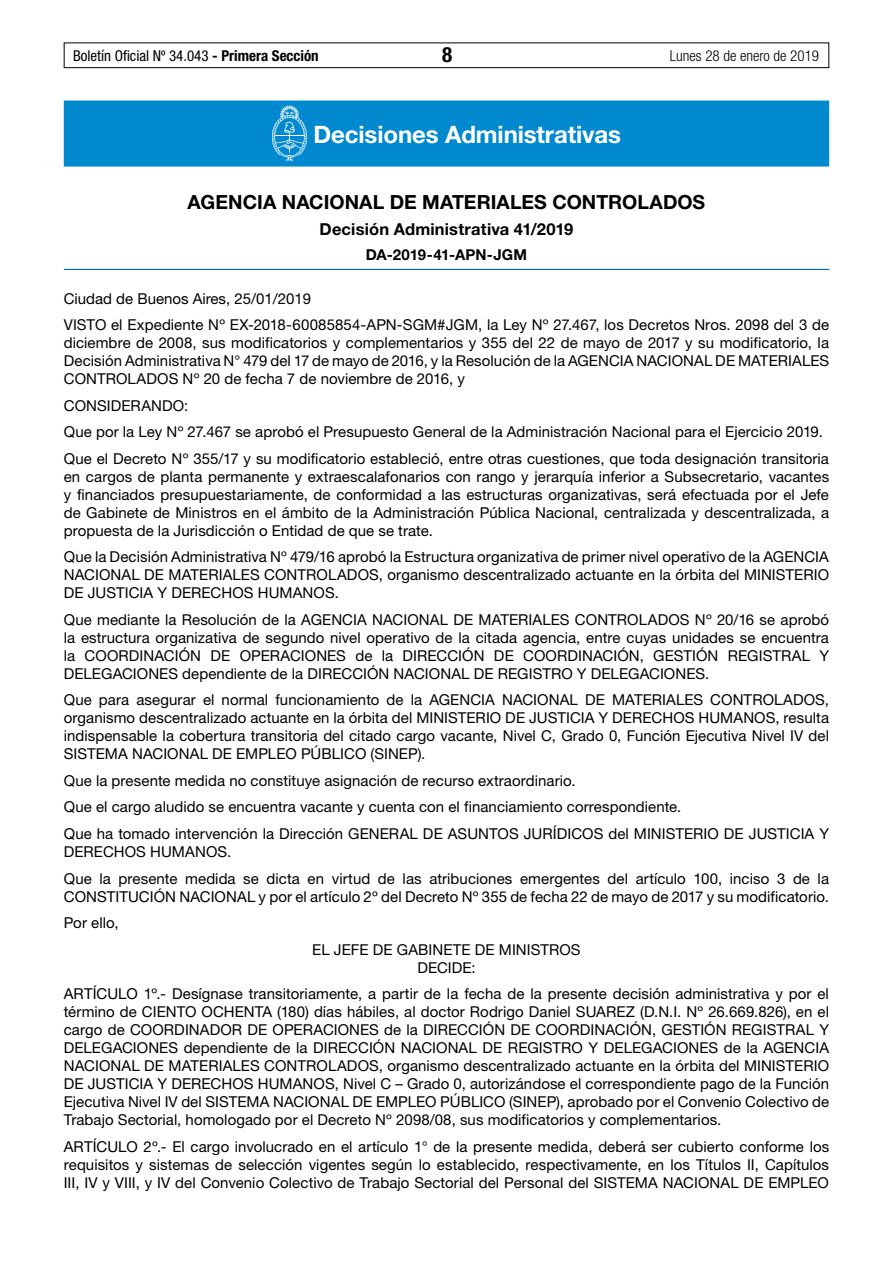
<style>
.page{position:relative;width:893px;height:1263px;background:#fff}
.page>*{position:absolute;margin:0;border:0;box-sizing:border-box;transform-origin:0 0}
.t1{font:700 24px "Helvetica Neue LT Std";letter-spacing:-.005em;color:#fff}
.t2{font:700 condensed 21px "Helvetica Neue LT Std";color:#000}
.t3{font:700 19.5px "Helvetica Neue LT Std";color:#000}
.t4{font:700 16.5px "Helvetica Neue LT Std";letter-spacing:.01em;color:#000}
.t5{font:15px/18px "Helvetica Neue LT Std";letter-spacing:.005em;color:#000;text-align:justify}
.t6{font:condensed 15px "Helvetica Neue LT Std";color:#000}
.t7{font:300 condensed 15px "Helvetica Neue LT Std";color:#000}
.t8{font:700 15px "Helvetica Neue LT Std";letter-spacing:-.005em;color:#000}
.s1{font-weight:700}
</style>
<div class="page">
<div style="left:64px;top:43px;width:765px;height:25px;border:1px solid #000"></div>
<div style="left:64px;top:101px;width:765px;height:66px;background:#0089cf"></div>
<hr style="left:64px;top:269px;width:765px;height:1px;background:#0066b3">
<svg style="left:272px;top:105px;width:35px;height:56px"></svg>
<p class="t6" style="left:73px;top:47px;width:247px">Boletín Oficial Nº 34.043 <span class="s1">- Primera Sección</span></p>
<h2 class="t2" style="left:442px;top:42px;width:12px">8</h2>
<p class="t7" style="left:670px;top:47px;width:151px">Lunes 28 de enero de 2019</p>
<h1 class="t1" style="left:314px;top:120px;width:309px">Decisiones Administrativas</h1>
<h3 class="t3" style="left:188px;top:190px;width:519px">AGENCIA NACIONAL DE MATERIALES CONTROLADOS</h3>
<p class="t4" style="left:320px;top:219px;width:255px">Decisión Administrativa 41/2019</p>
<p class="t8" style="left:366px;top:246px;width:163px">DA-2019-41-APN-JGM</p>
<p class="t5" style="left:64px;top:285px;width:767px;line-height:26.5px">Ciudad de Buenos Aires, 25/01/2019<br>VISTO el Expediente Nº EX-2018-60085854-APN-SGM#JGM, la Ley Nº 27.467, los Decretos Nros. 2098 del 3 de</p>
<p class="t5" style="left:64px;top:334px;width:767px">diciembre de 2008, sus modificatorios y complementarios y 355 del 22 de mayo de 2017 y su modificatorio, la Decisión Administrativa N° 479 del 17 de mayo de 2016, y la Resolución de la AGENCIA NACIONAL DE MATERIALES CONTROLADOS Nº 20 de fecha 7 de noviembre de 2016, y</p>
<p class="t5" style="left:64px;top:392px;width:767px;line-height:26.5px;text-align:left">CONSIDERANDO:<br>Que por la Ley Nº 27.467 se aprobó el Presupuesto General de la Administración Nacional para el Ejercicio 2019.<br>Que el Decreto Nº 355/17 y su modificatorio estableció, entre otras cuestiones, que toda designación transitoria</p>
<p class="t5" style="left:64px;top:467px;width:767px">en cargos de planta permanente y extraescalafonarios con rango y jerarquía inferior a Subsecretario, vacantes y financiados presupuestariamente, de conformidad a las estructuras organizativas, será efectuada por el Jefe de Gabinete de Ministros en el ámbito de la Administración Pública Nacional, centralizada y descentralizada, a propuesta de la Jurisdicción o Entidad de que se trate.</p>
<p class="t5" style="left:64px;top:548px;width:767px">Que la Decisión Administrativa Nº 479/16 aprobó la Estructura organizativa de primer nivel operativo de la AGENCIA NACIONAL DE MATERIALES CONTROLADOS, organismo descentralizado actuante en la órbita del MINISTERIO DE JUSTICIA Y DERECHOS HUMANOS.</p>
<p class="t5" style="left:64px;top:610px;width:767px">Que mediante la Resolución de la AGENCIA NACIONAL DE MATERIALES CONTROLADOS Nº 20/16 se aprobó la estructura organizativa de segundo nivel operativo de la citada agencia, entre cuyas unidades se encuentra la COORDINACIÓN DE OPERACIONES de la DIRECCIÓN DE COORDINACIÓN, GESTIÓN REGISTRAL Y DELEGACIONES dependiente de la DIRECCIÓN NACIONAL DE REGISTRO Y DELEGACIONES.</p>
<p class="t5" style="left:64px;top:691px;width:767px">Que para asegurar el normal funcionamiento de la AGENCIA NACIONAL DE MATERIALES CONTROLADOS, organismo descentralizado actuante en la órbita del MINISTERIO DE JUSTICIA Y DERECHOS HUMANOS, resulta indispensable la cobertura transitoria del citado cargo vacante, Nivel C, Grado 0, Función Ejecutiva Nivel IV del SISTEMA NACIONAL DE EMPLEO PÚBLICO (SINEP).</p>
<p class="t5" style="left:64px;top:767px;width:767px;line-height:26.5px;text-align:left">Que la presente medida no constituye asignación de recurso extraordinario.<br>Que el cargo aludido se encuentra vacante y cuenta con el financiamiento correspondiente.<br>Que ha tomado intervención la Dirección GENERAL DE ASUNTOS JURÍDICOS del MINISTERIO DE JUSTICIA Y</p>
<p class="t5" style="left:64px;top:838px;width:767px;line-height:26.5px">DERECHOS HUMANOS.<br>Que la presente medida se dicta en virtud de las atribuciones emergentes del artículo 100, inciso 3 de la</p>
<p class="t5" style="left:64px;top:887px;width:767px">CONSTITUCIÓN NACIONAL y por el artículo 2º del Decreto Nº 355 de fecha 22 de mayo de 2017 y su modificatorio.</p>
<p class="t5" style="left:64px;top:913px;width:56px">Por ello,</p>
<p class="t5" style="left:312px;top:940px;width:270px">EL JEFE DE GABINETE DE MINISTROS</p>
<p class="t5" style="left:64px;top:954px;width:767px;line-height:26.5px;text-align:center">DECIDE:<br>ARTÍCULO 1º.- Desígnase transitoriamente, a partir de la fecha de la presente decisión administrativa y por el</p>
<p class="t5" style="left:64px;top:1002px;width:767px">término de CIENTO OCHENTA (180) días hábiles, al doctor Rodrigo Daniel SUAREZ (D.N.I. Nº 26.669.826), en el cargo de COORDINADOR DE OPERACIONES de la DIRECCIÓN DE COORDINACIÓN, GESTIÓN REGISTRAL Y DELEGACIONES dependiente de la DIRECCIÓN NACIONAL DE REGISTRO Y DELEGACIONES de la AGENCIA NACIONAL DE MATERIALES CONTROLADOS, organismo descentralizado actuante en la órbita del MINISTERIO DE JUSTICIA Y DERECHOS HUMANOS, Nivel C – Grado 0, autorizándose el correspondiente pago de la Función Ejecutiva Nivel IV del SISTEMA NACIONAL DE EMPLEO PÚBLICO (SINEP), aprobado por el Convenio Colectivo de Trabajo Sectorial, homologado por el Decreto Nº 2098/08, sus modificatorios y complementarios.</p>
<p class="t5" style="left:64px;top:1137px;width:767px">ARTÍCULO 2º.- El cargo involucrado en el artículo 1° de la presente medida, deberá ser cubierto conforme los requisitos y sistemas de selección vigentes según lo establecido, respectivamente, en los Títulos II, Capítulos III, IV y VIII, y IV del Convenio Colectivo de Trabajo Sectorial del Personal del SISTEMA NACIONAL DE EMPLEO</p>
</div>
